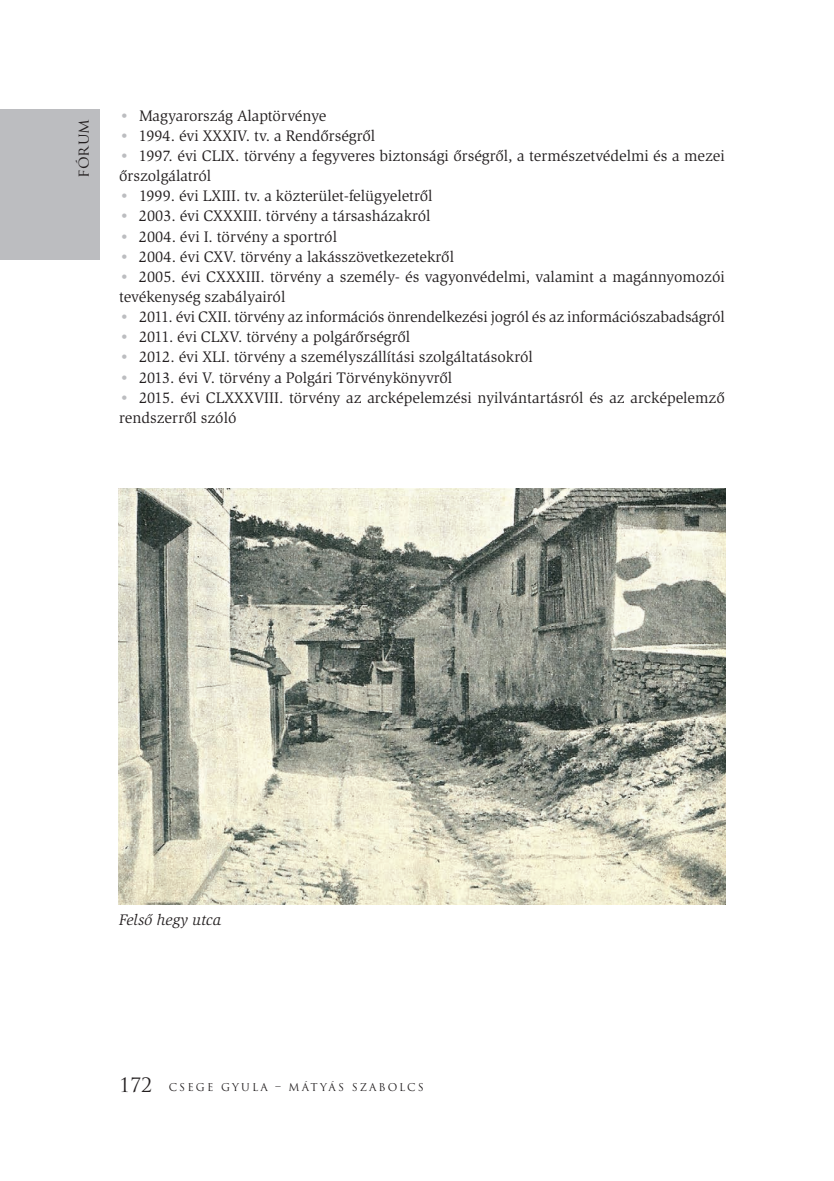
<style>
.page{position:relative;width:834px;height:1181px;background:#fff}
.page>*{position:absolute;margin:0;border:0;box-sizing:border-box;transform-origin:0 0}
.t1{font:19.25px "Trajan Pro";color:#231f20}
.t2{font:15.75px/20.1px "Slimbach HU";color:#231f20}
._02_behuzottt_kenyer{font:italic 15.75px "Slimbach HU";letter-spacing:.01em;color:#231f20}
.t3{font:15.75px "Trajan Pro";color:#231f20}
.t4{font:10.5px "Trajan Pro";letter-spacing:.2em;color:#231f20}
.s1{color:#bcbdc0}
</style>
<div class="page">
<div style="left:0;top:109px;width:99px;height:150px;background:#bcbdc0"></div>
<img style="left:118px;top:488px;width:607px;height:417px">
<p class="t3" style="left:73px;top:178px;width:61px;rotate:-90deg">fórum</p>
<p class="t2" style="left:119px;top:106px;width:209px"><span class="s1">•</span> Magyarország Alaptörvénye</p>
<p class="t2" style="left:119px;top:126px;width:257px"><span class="s1">•</span> 1994. évi XXXIV. tv. a Rendőrségről</p>
<p class="t2" style="left:119px;top:146px;width:607px"><span class="s1">•</span> 1997. évi CLIX. törvény a fegyveres biztonsági őrségről, a természetvédelmi és a mezei őrszolgálatról</p>
<p class="t2" style="left:119px;top:186px;width:315px"><span class="s1">•</span> 1999. évi LXIII. tv. a közterület-felügyeletről</p>
<p class="t2" style="left:119px;top:206px;width:313px"><span class="s1">•</span> 2003. évi CXXXIII. törvény a társasházakról</p>
<p class="t2" style="left:119px;top:226px;width:219px"><span class="s1">•</span> 2004. évi I. törvény a sportról</p>
<p class="t2" style="left:119px;top:246px;width:336px"><span class="s1">•</span> 2004. évi CXV. törvény a lakásszövetkezetekről</p>
<p class="t2" style="left:119px;top:267px;width:607px"><span class="s1">•</span> 2005. évi CXXXIII. törvény a személy- és vagyonvédelmi, valamint a magánnyomozói tevékenység szabályairól</p>
<p class="t2" style="left:119px;top:307px;width:607px"><span class="s1">•</span> 2011. évi CXII. törvény az információs önrendelkezési jogról és az információszabadságról</p>
<p class="t2" style="left:119px;top:327px;width:292px"><span class="s1">•</span> 2011. évi CLXV. törvény a polgárőrségről</p>
<p class="t2" style="left:119px;top:347px;width:415px"><span class="s1">•</span> 2012. évi XLI. törvény a személyszállítási szolgáltatásokról</p>
<p class="t2" style="left:119px;top:367px;width:334px"><span class="s1">•</span> 2013. évi V. törvény a Polgári Törvénykönyvről</p>
<p class="t2" style="left:119px;top:387px;width:607px"><span class="s1">•</span> 2015. évi CLXXXVIII. törvény az arcképelemzési nyilvántartásról és az arcképelemző rendszerről szóló</p>
<p class="_02_behuzottt_kenyer" style="left:119px;top:911px;width:103px">Felső hegy utca</p>
<p class="t1" style="left:119px;top:1072px;width:34px">172</p>
<p class="t4" style="left:169px;top:1080px;width:256px">CSEGE GYULA – MÁTYÁS SZABOLCS</p>
</div>
